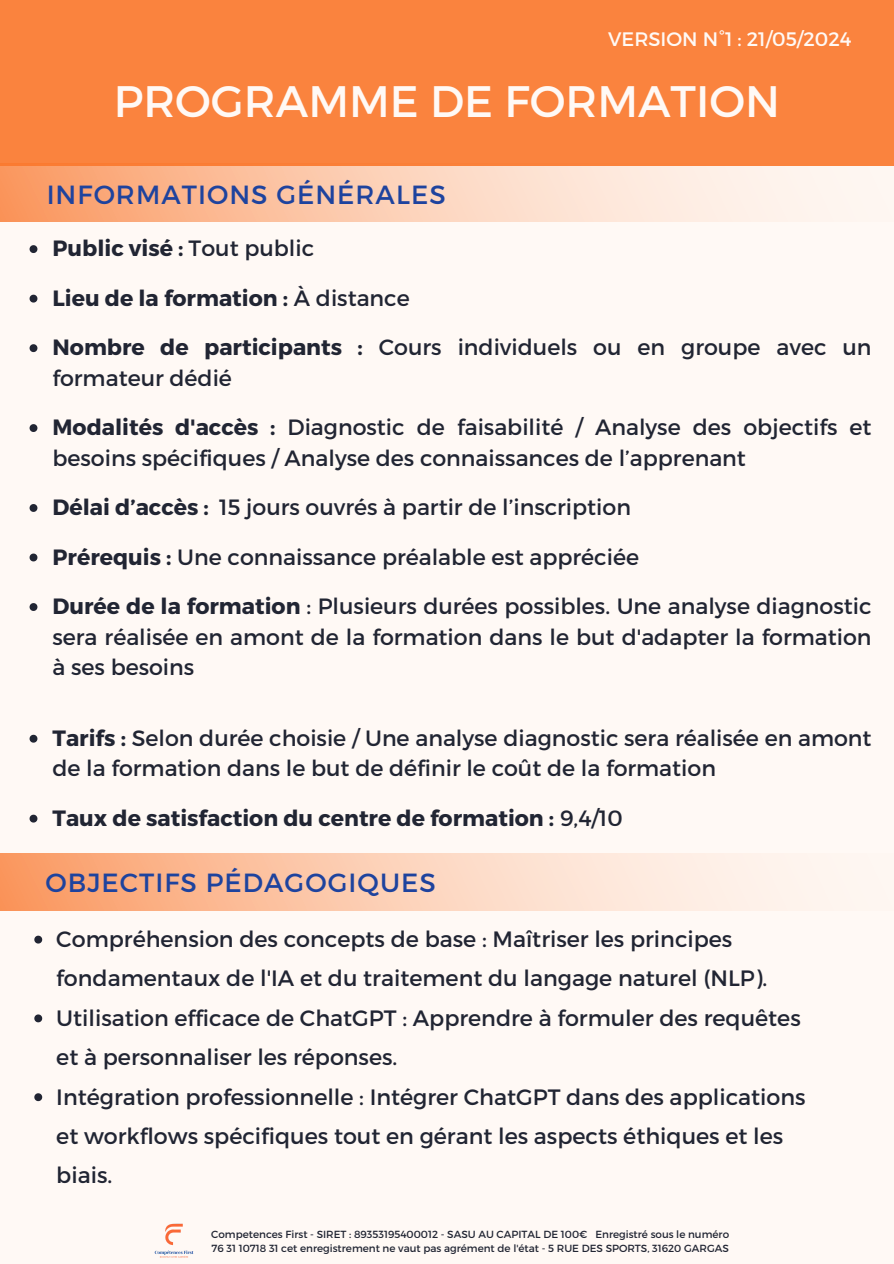
<style>
.page{position:relative;width:894px;height:1264px;background:#fff}
.page>*{position:absolute;margin:0;border:0;box-sizing:border-box;transform-origin:0 0}
.t1{font:43.95px "Montserrat";color:#fff9f5}
.t2{font:26.25px "Montserrat";letter-spacing:.04em;color:#1e439e}
.t3{font:22.2px/39.3px "Montserrat";color:#212533}
.t4{font:22.05px/30.3px "Montserrat";color:#212533}
.t5{font:700 22.05px "Montserrat";color:#212533}
.t6{font:19.5px "Montserrat";color:#fff9f5}
.t7{font:10.35px "Montserrat";color:#212533}
.s1{font-weight:400}
.s2{font-weight:700}
</style>
<div class="page">
<div style="left:0;top:0;width:893px;height:1263px;background:#fff9f5"></div>
<svg style="left:0;top:166px;width:778px;height:55px;background:#fcccb1"></svg>
<div style="left:0;top:0;width:893px;height:166px;background:#fa833e"></div>
<svg style="left:0;top:853px;width:778px;height:57px;background:#fccdb1"></svg>
<svg style="left:34px;top:935px;width:8px;height:8px"></svg>
<svg style="left:34px;top:1014px;width:8px;height:8px"></svg>
<svg style="left:34px;top:1093px;width:8px;height:8px"></svg>
<svg style="left:30px;top:245px;width:7px;height:8px"></svg>
<svg style="left:30px;top:295px;width:7px;height:7px"></svg>
<svg style="left:30px;top:344px;width:7px;height:8px"></svg>
<svg style="left:30px;top:424px;width:7px;height:8px"></svg>
<svg style="left:30px;top:504px;width:7px;height:8px"></svg>
<svg style="left:30px;top:553px;width:7px;height:8px"></svg>
<svg style="left:30px;top:603px;width:7px;height:8px"></svg>
<svg style="left:30px;top:734px;width:7px;height:8px"></svg>
<svg style="left:30px;top:814px;width:7px;height:8px"></svg>
<img style="left:154px;top:1223px;width:40px;height:35px">
<p class="t6" style="left:608px;top:27px;width:245px">VERSION N°1 : 21/05/2024</p>
<h1 class="t1" style="left:114px;top:72px;width:667px">PROGRAMME DE FORMATION</h1>
<h4 class="t2" style="left:47px;top:177px;width:400px">INFORMATIONS GÉNÉRALES</h4>
<p class="t5" style="left:52px;top:234px;width:263px">Public visé : <span class="s1">Tout public</span></p>
<p class="t5" style="left:52px;top:284px;width:358px">Lieu de la formation : <span class="s1">À distance</span></p>
<p class="t4" style="left:52px;top:331px;width:820px"><span class="s2">Nombre de participants :</span> Cours individuels ou en groupe avec un formateur dédié</p>
<p class="t4" style="left:52px;top:411px;width:820px"><span class="s2">Modalités d'accès :</span> Diagnostic de faisabilité / Analyse des objectifs et besoins spécifiques / Analyse des connaissances de l’apprenant</p>
<p class="t4" style="left:52px;top:491px;width:580px"><span class="s2">Délai d’accès :</span> 15 jours ouvrés à partir de l’inscription</p>
<p class="t4" style="left:52px;top:540px;width:588px"><span class="s2">Prérequis :</span> Une connaissance préalable est appréciée</p>
<p class="t4" style="left:52px;top:590px;width:820px;text-align:justify"><span class="s2">Durée de la formation</span> : Plusieurs durées possibles. Une analyse diagnostic sera réalisée en amont de la formation dans le but d'adapter la formation à ses besoins</p>
<h2 class="t4" style="left:52px;top:722px;width:820px"><span class="s2">Tarifs :</span> Selon durée choisie / Une analyse diagnostic sera réalisée en amont de la formation dans le but de définir le coût de la formation</h2>
<p class="t5" style="left:52px;top:803px;width:571px">Taux de satisfaction du centre de formation : <span class="s1">9,4/10</span></p>
<p class="t2" style="left:45px;top:865px;width:392px">OBJECTIFS PÉDAGOGIQUES</p>
<h2 class="t3" style="left:56px;top:918px;width:712px">Compréhension des concepts de base : Maîtriser les principes fondamentaux de l'IA et du traitement du langage naturel (NLP).</h2>
<p class="t3" style="left:56px;top:997px;width:745px">Utilisation efficace de ChatGPT : Apprendre à formuler des requêtes et à personnaliser les réponses.</p>
<p class="t3" style="left:56px;top:1075px;width:750px">Intégration professionnelle : Intégrer ChatGPT dans des applications et workflows spécifiques tout en gérant les aspects éthiques et les biais.</p>
<p class="t7" style="left:211px;top:1227px;width:519px">Competences First - SIRET : 89353195400012 - SASU AU CAPITAL DE 100€ Enregistré sous le numéro</p>
<p class="t7" style="left:211px;top:1241px;width:518px">76 31 10718 31 cet enregistrement ne vaut pas agrément de l'état - 5 RUE DES SPORTS, 31620 GARGAS</p>
</div>
